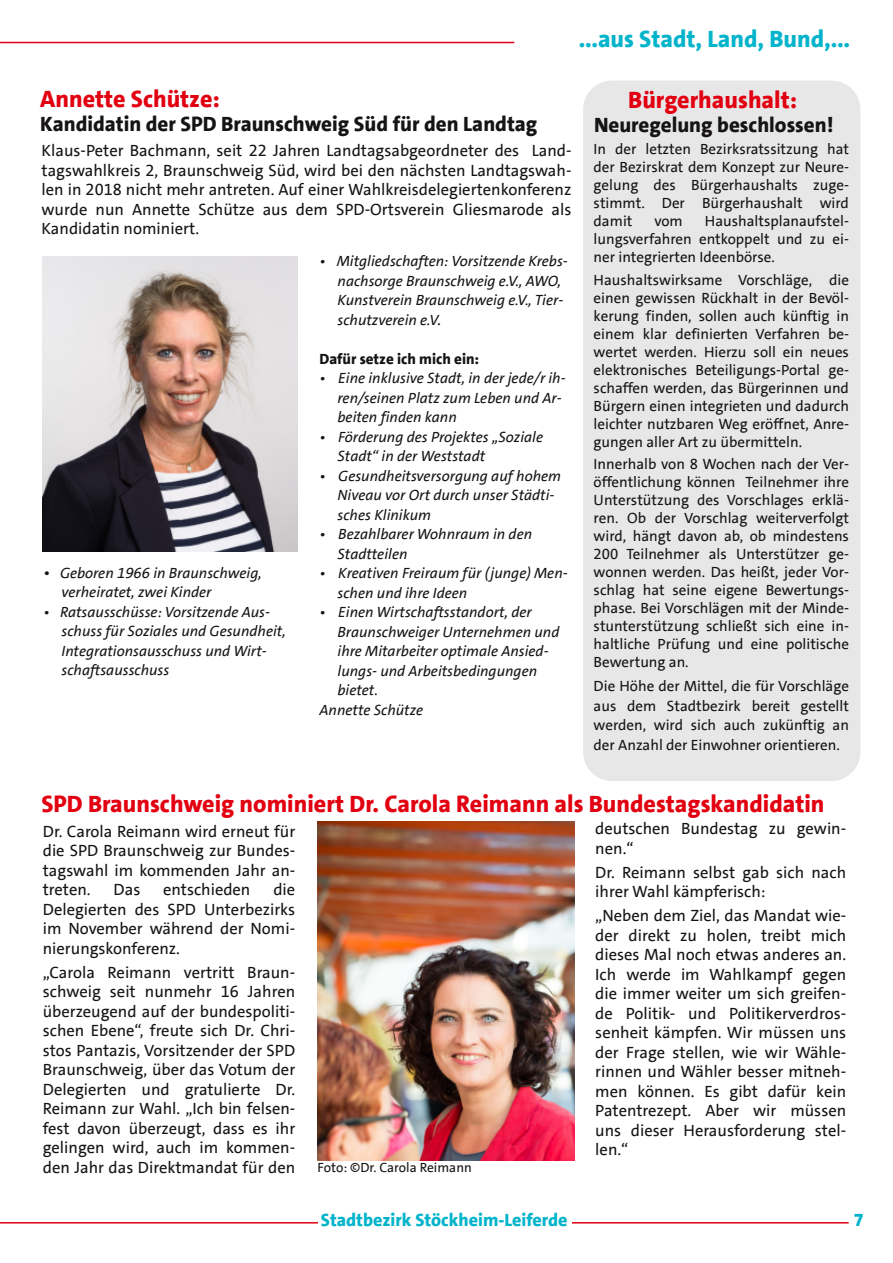
<style>
.page{position:relative;width:893px;height:1263px;background:#fff}
.page>*{position:absolute;margin:0;border:0;box-sizing:border-box;transform-origin:0 0}
.t1{font:800 24px "SPD The Sans";color:#e20010}
.t2{font:800 24px "SPD The Sans";color:#02b4cb}
.t3{font:800 21px "SPD The Sans";color:#161413}
.t4{font:800 18px "SPD The Sans";color:#02b4cb}
.t5{font:16.5px/19.5px "SPD The Sans";color:#161413;text-align:justify}
.t6{font:15px/18px "SPD The Sans";color:#161413;text-align:justify}
.t7{font:italic 15px/19.5px "SPD The Sans";color:#161413}
.t8{font:800 15px "SPD The Sans";color:#161413}
.t9{font:13.5px "SPD The Sans";color:#161413}
.s1{font-style:normal;font-size:16.5px}
</style>
<div class="page">
<hr style="left:0;top:42px;width:514px;height:1px;background:#e20010">
<hr style="left:0;top:1222px;width:849px;height:1px;background:#e20010">
<div style="left:318px;top:1212px;width:253px;height:23px;background:#fff"></div>
<div style="left:582px;top:80px;width:279px;height:702px;background:#e8e7e7;border-radius:30px"></div>
<div style="left:582px;top:79px;width:280px;height:704px;border:2px solid #fff;border-radius:30px"></div>
<img style="left:317px;top:821px;width:258px;height:339px">
<img style="left:43px;top:256px;width:255px;height:296px">
<h1 class="t2" style="left:579px;top:24px;width:273px">...aus Stadt, Land, Bund,...</h1>
<h1 class="t1" style="left:40px;top:83px;width:181px">Annette Schütze:</h1>
<p class="t3" style="left:40px;top:110px;width:499px">Kandidatin der SPD Braunschweig Süd für den Landtag</p>
<p class="t5" style="left:42px;top:141px;width:531px">Klaus‐Peter Bachmann, seit 22 Jahren Landtagsabgeordneter des Land‐ tagswahlkreis 2, Braunschweig Süd, wird bei den nächsten Landtagswah‐ len in 2018 nicht mehr antreten. Auf einer Wahlkreisdelegiertenkonferenz wurde nun Annette Schütze aus dem SPD‐Ortsverein Gliesmarode als Kandidatin nominiert.</p>
<p class="t7" style="left:338px;top:251px;width:232px;text-indent:-18px">• Mitgliedschaften: Vorsitzende Krebs‐ nachsorge Braunschweig e.V., AWO, Kunstverein Braunschweig e.V., Tier‐ schutzverein e.V<span class="s1">.</span></p>
<p class="t8" style="left:320px;top:349px;width:161px">Dafür setze ich mich ein:</p>
<p class="t7" style="left:338px;top:368px;width:230px;text-indent:-18px">• Eine inklusive Stadt, in der jede/r ih‐ ren/seinen Platz zum Leben und Ar‐ beiten finden kann</p>
<p class="t7" style="left:338px;top:427px;width:207px;text-indent:-18px">• Förderung des Projektes „Soziale<br>Stadt“ in der Weststadt</p>
<p class="t7" style="left:338px;top:466px;width:225px;text-indent:-18px">• Gesundheitsversorgung auf hohem<br>Niveau vor Ort durch unser Städti‐ sches Klinikum</p>
<p class="t7" style="left:338px;top:524px;width:196px;text-indent:-18px">• Bezahlbarer Wohnraum in den<br>Stadtteilen</p>
<p class="t7" style="left:338px;top:563px;width:232px;text-indent:-18px">• Kreativen Freiraum für (junge) Men‐ schen und ihre Ideen</p>
<p class="t7" style="left:320px;top:602px;width:214px">• Einen Wirtschaftsstandort, der</p>
<p class="t7" style="left:338px;top:622px;width:223px">Braunschweiger Unternehmen und</p>
<p class="t7" style="left:338px;top:641px;width:212px">ihre Mitarbeiter optimale Ansied‐</p>
<p class="t7" style="left:338px;top:661px;width:201px">lungs‐ und Arbeitsbedingungen</p>
<p class="t7" style="left:338px;top:680px;width:42px">bietet.</p>
<p class="t7" style="left:320px;top:700px;width:105px">Annette Schütze</p>
<p class="t7" style="left:62px;top:563px;width:202px;text-indent:-18px"><span class="s1">•</span> Geboren 1966 in Braunschweig, verheiratet, zwei Kinder</p>
<p class="t7" style="left:62px;top:602px;width:226px;text-indent:-18px">• Ratsausschüsse: Vorsitzende Aus‐ schuss für Soziales und Gesundheit,<br>Integrationsausschuss und Wirt‐ schaftsausschuss</p>
<h1 class="t1" style="left:628px;top:84px;width:170px">Bürgerhaushalt:</h1>
<p class="t3" style="left:594px;top:111px;width:241px">Neuregelung beschlossen!</p>
<p class="t6" style="left:594px;top:140px;width:257px">In der letzten Bezirksratssitzung hat der Bezirskrat dem Konzept zur Neure‐ gelung des Bürgerhaushalts zuge‐ stimmt. Der Bürgerhaushalt wird damit</p>
<p class="t6" style="left:594px;top:212px;width:257px;text-indent:111px">Haushaltsplanaufstel‐ lungsverfahren entkoppelt und zu ei‐ ner integrierten Ideenbörse.</p>
<p class="t6" style="left:594px;top:271px;width:257px">Haushaltswirksame Vorschläge, die einen gewissen Rückhalt in der Bevöl‐ kerung finden, sollen auch künftig in einem klar definierten Verfahren be‐ wertet werden. Hierzu soll ein neues elektronisches Beteiligungs‐Portal ge‐ schaffen werden, das Bürgerinnen und Bürgern einen integrieten und dadurch leichter nutzbaren Weg eröffnet, Anre‐ gungen aller Art zu übermitteln.</p>
<p class="t6" style="left:594px;top:455px;width:257px">Innerhalb von 8 Wochen nach der Ver‐ öffentlichung können Teilnehmer ihre Unterstützung des Vorschlages erklä‐ ren. Ob der Vorschlag weiterverfolgt wird, hängt davon ab, ob mindestens 200 Teilnehmer als Unterstützer ge‐ wonnen werden. Das heißt, jeder Vor‐ schlag hat seine eigene Bewertungs‐ phase. Bei Vorschlägen mit der Minde‐ stunterstützung schließt sich eine in‐ haltliche Prüfung und eine politische Bewertung an.</p>
<p class="t6" style="left:594px;top:676px;width:257px;line-height:19.5px">Die Höhe der Mittel, die für Vorschläge aus dem Stadtbezirk bereit gestellt werden, wird sich auch zukünftig an der Anzahl der Einwohner orientieren.</p>
<p class="t6" style="left:654px;top:212px;width:30px">vom</p>
<h1 class="t1" style="left:42px;top:789px;width:784px">SPD Braunschweig nominiert Dr. Carola Reimann als Bundestagskandidatin</h1>
<p class="t5" style="left:43px;top:821px;width:254px">Dr. Carola Reimann wird erneut für die SPD Braunschweig zur Bundes‐ tagswahl im kommenden Jahr an‐ treten.</p>
<p class="t5" style="left:595px;top:819px;width:252px">deutschen Bundestag zu gewin‐ nen.“</p>
<p class="t5" style="left:595px;top:863px;width:252px">Dr. Reimann selbst gab sich nach ihrer Wahl kämpferisch:</p>
<p class="t5" style="left:595px;top:906px;width:252px">„Neben dem Ziel, das Mandat wie‐ der direkt zu holen, treibt mich dieses Mal noch etwas anderes an.<br>Ich werde im Wahlkampf gegen die immer weiter um sich greifen‐ de Politik‐ und Politikerverdros‐ senheit kämpfen. Wir müssen uns der Frage stellen, wie wir Wähle‐ rinnen und Wähler besser mitneh‐ men können. Es gibt dafür kein Patentrezept. Aber wir müssen uns dieser Herausforderung stel‐ len.“</p>
<p class="t5" style="left:43px;top:880px;width:254px;text-indent:230px">die Delegierten des SPD Unterbezirks im November während der Nomi‐ nierungskonferenz.</p>
<p class="t5" style="left:43px;top:962px;width:254px">„Carola Reimann vertritt Braun‐ schweig seit nunmehr 16 Jahren überzeugend auf der bundespoliti‐ schen Ebene“, freute sich Dr. Chri‐ stos Pantazis, Vorsitzender der SPD Braunschweig, über das Votum der Delegierten und gratulierte Dr.<br>Reimann zur Wahl. „Ich bin felsen‐ fest davon überzeugt, dass es ihr gelingen wird, auch im kommen‐ den Jahr das Direktmandat für den</p>
<p class="t5" style="left:114px;top:880px;width:28px">Das</p>
<p class="t5" style="left:163px;top:880px;width:89px">entschieden</p>
<p class="t9" style="left:318px;top:1159px;width:156px">Foto: ©Dr. Carola Reimann</p>
<p class="t4" style="left:321px;top:1208px;width:248px">Stadtbezirk Stöckheim‐Leiferde</p>
<p class="t4" style="left:854px;top:1208px;width:11px">7</p>
</div>
